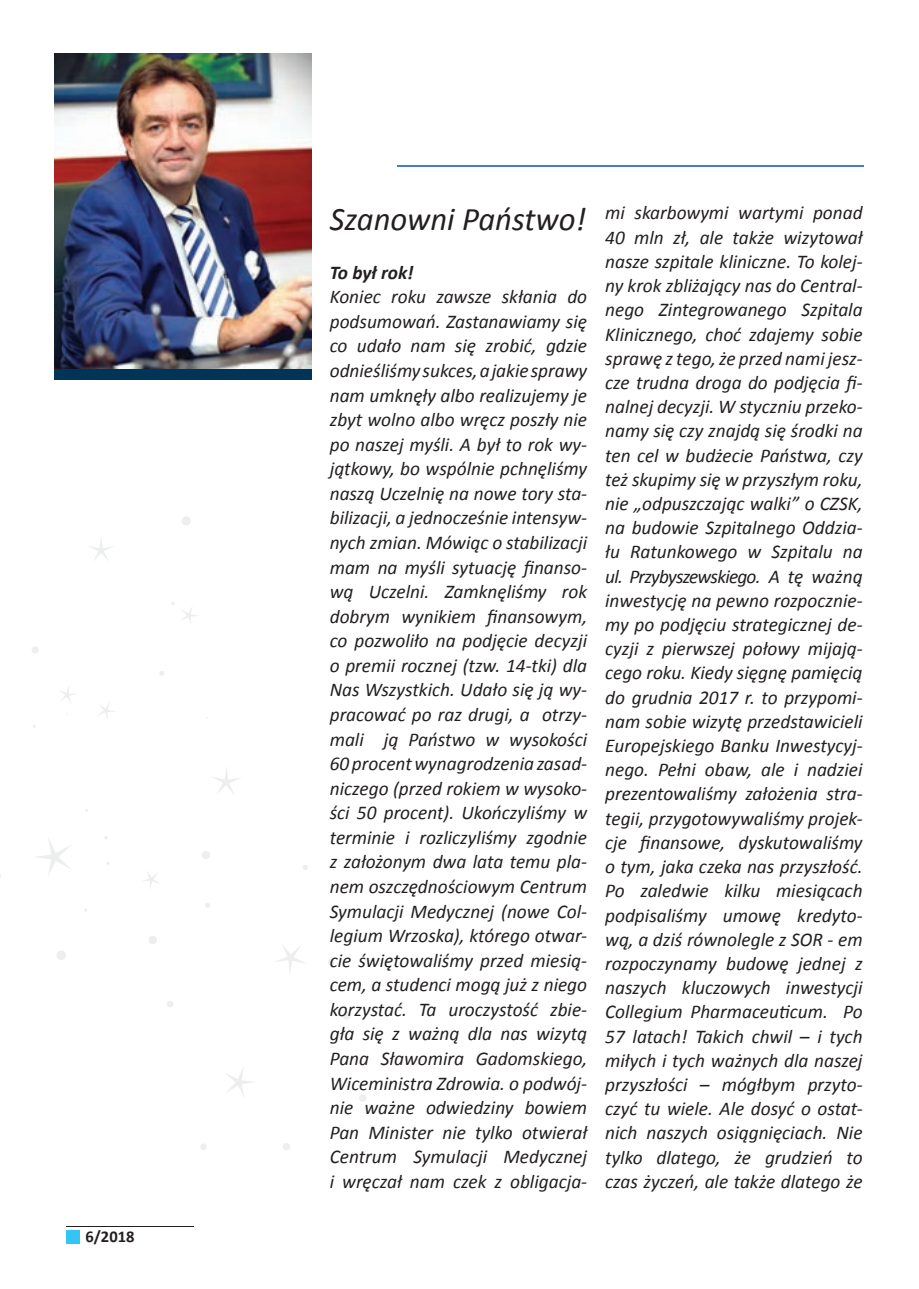
<style>
.page{position:relative;width:919px;height:1289px;background:#fff}
.page>*{position:absolute;margin:0;border:0;box-sizing:border-box;transform-origin:0 0}
.t1{font:italic 33px "Calibri";color:#231f20}
.t2{font:italic 19.5px/24.2px "Calibri";color:#231f20;text-align:justify}
.t3{font:italic 700 19.5px "Calibri";color:#231f20}
.t4{font:700 16.5px "Calibri";color:#231f20}
</style>
<div class="page">
<div style="left:66px;top:1229px;width:14px;height:14px;background:#33c5f3"></div>
<hr style="left:66px;top:1226px;width:127px;height:1px;background:#231f20">
<svg style="left:89px;top:539px;width:24px;height:22px"></svg>
<svg style="left:99px;top:702px;width:16px;height:17px"></svg>
<svg style="left:182px;top:608px;width:16px;height:15px"></svg>
<div style="left:56px;top:950px;width:10px;height:10px;background:#edefef;border-radius:50%"></div>
<svg style="left:37px;top:838px;width:34px;height:38px"></svg>
<svg style="left:159px;top:671px;width:5px;height:5px"></svg>
<div style="left:181px;top:516px;width:10px;height:9px;background:#edefef;border-radius:50%"></div>
<div style="left:32px;top:646px;width:7px;height:7px;background:#edefef;border-radius:50%"></div>
<svg style="left:227px;top:1069px;width:26px;height:27px"></svg>
<svg style="left:276px;top:945px;width:28px;height:28px"></svg>
<svg style="left:144px;top:872px;width:14px;height:16px"></svg>
<svg style="left:213px;top:768px;width:27px;height:26px"></svg>
<svg style="left:59px;top:687px;width:16px;height:16px"></svg>
<svg style="left:303px;top:865px;width:5px;height:5px"></svg>
<div style="left:359px;top:1094px;width:7px;height:7px;background:#edefef;border-radius:50%"></div>
<div style="left:202px;top:850px;width:8px;height:9px;background:#edefef;border-radius:50%"></div>
<div style="left:200px;top:1143px;width:7px;height:7px;background:#edefef;border-radius:50%"></div>
<div style="left:283px;top:1143px;width:7px;height:7px;background:#edefef;border-radius:50%"></div>
<div style="left:342px;top:1011px;width:8px;height:8px;background:#edefef;border-radius:50%"></div>
<svg style="left:328px;top:959px;width:6px;height:6px"></svg>
<div style="left:167px;top:1000px;width:6px;height:7px;background:#edefef;border-radius:50%"></div>
<div style="left:149px;top:935px;width:8px;height:9px;background:#edefef;border-radius:50%"></div>
<svg style="left:205px;top:903px;width:5px;height:4px"></svg>
<hr style="left:397px;top:165px;width:466px;height:2px;background:#437ec1">
<img style="left:54px;top:54px;width:258px;height:315px">
<div style="left:54px;top:369px;width:258px;height:10px;background:#003557"></div>
<p class="t4" style="left:85px;top:1225px;width:50px">6/2018</p>
<h1 class="t1" style="left:330px;top:196px;width:258px">Szanowni Państwo!</h1>
<p class="t3" style="left:330px;top:260px;width:85px">To był rok!</p>
<p class="t2" style="left:330px;top:284px;width:259px;line-height:24.6px">Koniec roku zawsze skłania do podsumowań. Zastanawiamy się co udało nam się zrobić, gdzie odnieśliśmy sukces, a jakie sprawy nam umknęły albo realizujemy je zbyt wolno albo wręcz poszły nie po naszej myśli. A był to rok wy&shy;jątkowy, bo wspólnie pchnęliśmy naszą Uczelnię na nowe tory sta&shy;bilizacji, a jednocześnie intensyw&shy;nych zmian. Mówiąc o stabilizacji mam na myśli sytuację finanso&shy;wą Uczelni. Zamknęliśmy rok dobrym wynikiem finansowym, co pozwoliło na podjęcie decyzji o premii rocznej (tzw. 14-tki) dla Nas Wszystkich. Udało się ją wy&shy;pracować po raz drugi, a otrzy&shy;mali ją Państwo w wysokości 60 procent wynagrodzenia zasad&shy;niczego (przed rokiem w wysoko&shy;ści 50 procent). Ukończyliśmy w terminie i rozliczyliśmy zgodnie z założonym dwa lata temu pla&shy;nem oszczędnościowym Centrum Symulacji Medycznej (nowe Col&shy;legium Wrzoska), którego otwar&shy;cie świętowaliśmy przed miesią&shy;cem, a studenci mogą już z niego korzystać. Ta uroczystość zbie&shy;gła się z ważną dla nas wizytą Pana Sławomira Gadomskiego, Wiceministra Zdrowia. o podwój&shy;nie ważne odwiedziny bowiem Pan Minister nie tylko otwierał Centrum Symulacji Medycznej i wręczał nam czek z obligacja-</p>
<p class="t2" style="left:605px;top:200px;width:259px">mi skarbowymi wartymi ponad 40 mln zł, ale także wizytował nasze szpitale kliniczne. To kolej&shy;ny krok zbliżający nas do Central&shy;nego Zintegrowanego Szpitala Klinicznego, choć zdajemy sobie sprawę z tego, że przed nami jesz&shy;cze trudna droga do podjęcia fi&shy;nalnej decyzji. W styczniu przeko&shy;namy się czy znajdą się środki na ten cel w budżecie Państwa, czy też skupimy się w przyszłym roku, nie „odpuszczając walki” o CZSK, na budowie Szpitalnego Oddzia&shy;łu Ratunkowego w Szpitalu na ul. Przybyszewskiego. A tę ważną inwestycję na pewno rozpocznie&shy;my po podjęciu strategicznej de&shy;cyzji z pierwszej połowy mijają&shy;cego roku. Kiedy sięgnę pamięcią do grudnia 2017 r. to przypomi&shy;nam sobie wizytę przedstawicieli Europejskiego Banku Inwestycyj&shy;nego. Pełni obaw, ale i nadziei prezentowaliśmy założenia stra&shy;tegii, przygotowywaliśmy projek&shy;cje finansowe, dyskutowaliśmy o tym, jaka czeka nas przyszłość.<br>Po zaledwie kilku miesiącach podpisaliśmy umowę kredyto&shy;wą, a dziś równolegle z SOR - em rozpoczynamy budowę jednej z naszych kluczowych inwestycji Collegium Pharmaceuticum. Po 57 latach! Takich chwil – i tych miłych i tych ważnych dla naszej przyszłości – mógłbym przyto&shy;czyć tu wiele. Ale dosyć o ostat&shy;nich naszych osiągnięciach. Nie tylko dlatego, że grudzień to czas życzeń, ale także dlatego że</p>
</div>
